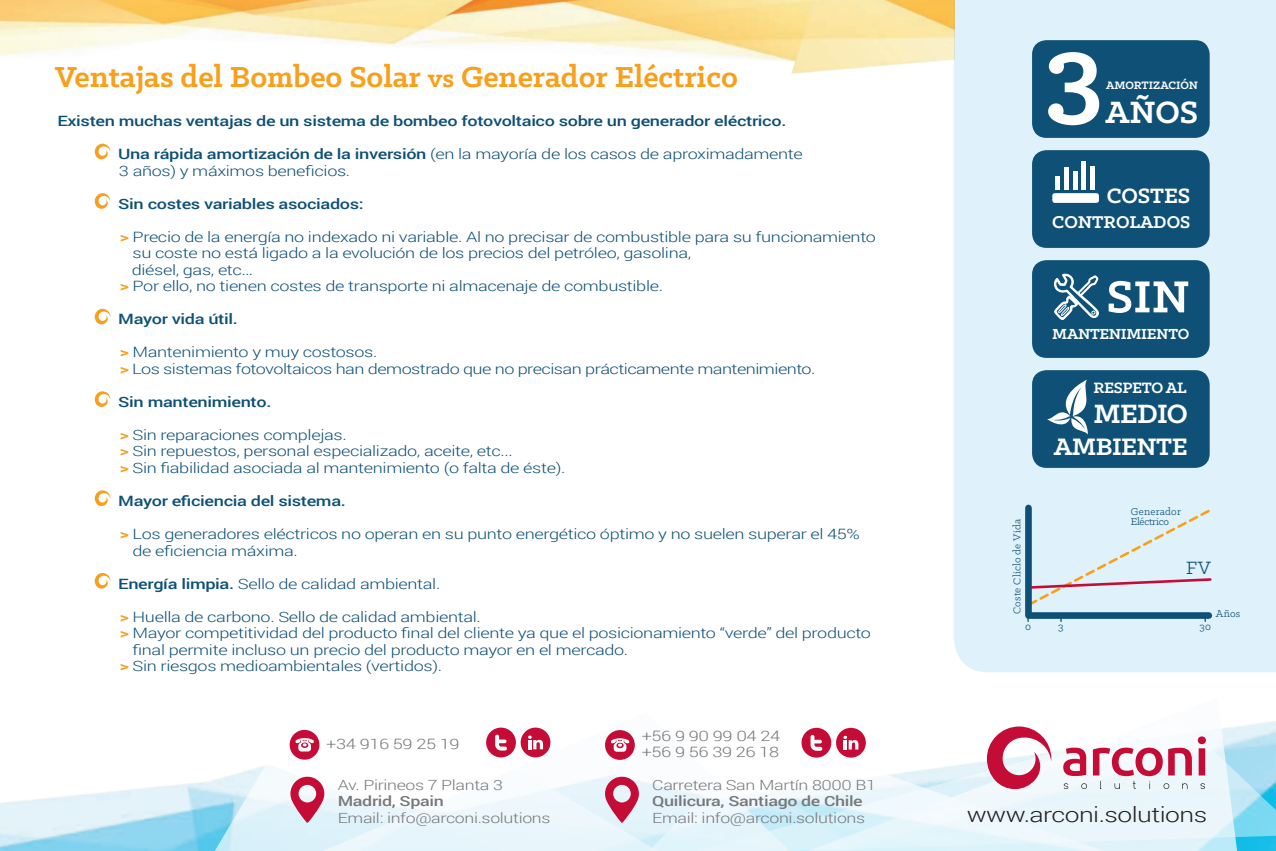
<style>
.page{position:relative;width:1276px;height:851px;background:#fff}
.page>*{position:absolute;margin:0;border:0;box-sizing:border-box;transform-origin:0 0}
.t1{font:700 116.7px "Klinic Slab";color:#fff}
.t2{font:700 50.7px "Klinic Slab";color:#fff}
.t3{font:700 34.95px "Klinic Slab";color:#fff}
.t4{font:700 32.85px "Klinic Slab";color:#f89f1c}
.t5{font:700 30px "Klinic Slab";letter-spacing:-.025em;color:#fff}
.t6{font:700 27px "Klinic Slab";letter-spacing:-.02em;color:#fff}
.t7{font:700 23.55px "Klinic Slab";color:#fff}
.t8{font:300 20.85px "Roboto";letter-spacing:-.02em;color:#231f20;scale:1.27 1}
.t9{font:20.1px "Klinic Slab";color:#0e5076}
.t10{font:700 19.35px "Klinic Slab";color:#fff}
.t11{font:700 16.95px "Klinic Slab";letter-spacing:-.02em;color:#fff}
.t12{font:700 16.5px "Klinic Slab";letter-spacing:-.02em;color:#fff}
.t13{font:300 14.25px/16.5px "Roboto";letter-spacing:-.02em;color:#0e5076;scale:1.27 1}
.t14{font:500 14.25px "Roboto";letter-spacing:-.02em;color:#0e5076;scale:1.27 1}
.t15{font:300 14.25px "Roboto";letter-spacing:-.02em;color:#76787b;scale:1.27 1}
.t16{font:300 13.95px "Roboto";letter-spacing:-.02em;color:#76787b;scale:1.27 1}
.t17{font:500 13.95px "Roboto";letter-spacing:-.02em;color:#76787b;scale:1.27 1}
.t18{font:700 12.15px "Klinic Slab";letter-spacing:-.005em;color:#fff}
.t19{font:11.25px "Klinic Slab";letter-spacing:.02em;color:#0e5076}
.t20{font:11.25px "Klinic Slab";letter-spacing:-.02em;color:#0e5076}
.s1{font-size:28.5px}
.s2{font-weight:500}
.s3{font-weight:700;font-size:13.95px;color:#f89f1c}
</style>
<div class="page">
<img style="left:0;top:782px;width:201px;height:68px">
<svg style="left:804px;top:721px;width:472px;height:129px"></svg>
<svg style="left:201px;top:739px;width:91px;height:111px"></svg>
<svg style="left:292px;top:730px;width:512px;height:120px"></svg>
<svg style="left:290px;top:776px;width:34px;height:46px"></svg>
<div style="left:486px;top:727px;width:30px;height:30px;background:#c40c37;border-radius:50%"></div>
<svg style="left:495px;top:734px;width:12px;height:16px"></svg>
<div style="left:521px;top:727px;width:29px;height:30px;background:#c40c37;border-radius:50%"></div>
<svg style="left:528px;top:735px;width:15px;height:14px"></svg>
<div style="left:290px;top:729px;width:29px;height:30px;background:#c40c37;border-radius:50%"></div>
<svg style="left:295px;top:738px;width:19px;height:13px"></svg>
<svg style="left:605px;top:776px;width:34px;height:46px;background:#d47b94"></svg>
<div style="left:801px;top:727px;width:30px;height:30px;background:#c40c37;border-radius:50%"></div>
<svg style="left:810px;top:734px;width:12px;height:16px"></svg>
<div style="left:836px;top:727px;width:30px;height:30px;background:#c40c37;border-radius:50%"></div>
<svg style="left:843px;top:735px;width:15px;height:14px"></svg>
<div style="left:605px;top:730px;width:30px;height:29px;background:#c40c37;border-radius:50%"></div>
<svg style="left:611px;top:738px;width:19px;height:13px"></svg>
<svg style="left:987px;top:726px;width:64px;height:63px"></svg>
<svg style="left:1063px;top:747px;width:23px;height:29px"></svg>
<svg style="left:1063px;top:783px;width:5px;height:5px"></svg>
<svg style="left:1081px;top:783px;width:6px;height:5px"></svg>
<svg style="left:1093px;top:736px;width:113px;height:52px"></svg>
<img style="left:0;top:0;width:954px;height:74px">
<div style="left:954px;top:0;width:322px;height:672px;background:#dff1fa"></div>
<svg style="left:95px;top:144px;width:15px;height:15px"></svg>
<svg style="left:95px;top:193px;width:15px;height:16px"></svg>
<svg style="left:95px;top:309px;width:15px;height:15px"></svg>
<svg style="left:95px;top:391px;width:15px;height:16px"></svg>
<svg style="left:95px;top:490px;width:15px;height:16px"></svg>
<svg style="left:95px;top:573px;width:15px;height:15px"></svg>
<div style="left:1032px;top:40px;width:177px;height:98px;background:#0e5076;border-radius:14px"></div>
<div style="left:1032px;top:150px;width:177px;height:98px;background:#0e5076;border-radius:14px"></div>
<svg style="left:1055px;top:161px;width:40px;height:29px"></svg>
<div style="left:1052px;top:193px;width:47px;height:10px;background:#fff;border-radius:3px"></div>
<div style="left:1032px;top:260px;width:177px;height:98px;background:#0e5076;border-radius:14px"></div>
<svg style="left:1054px;top:274px;width:45px;height:46px"></svg>
<div style="left:1032px;top:370px;width:177px;height:98px;background:#0e5076;border-radius:14px"></div>
<svg style="left:1047px;top:379px;width:41px;height:55px"></svg>
<svg style="left:1025px;top:507px;width:188px;height:101px;background:#dce8ef"></svg>
<div style="left:1025px;top:508px;width:6px;height:105px;background:#0e5076"></div>
<div style="left:1028px;top:612px;width:180px;height:6px;background:#0e5076"></div>
<p class="t4" style="left:55px;top:55px;width:684px">Ventajas del Bombeo Solar <span class="s1">vs</span> Generador Eléctrico</p>
<p class="t1" style="left:1044px;top:-4px;width:60px">3</p>
<p class="t18" style="left:1106px;top:77px;width:93px">AMORTIZACIÓN</p>
<p class="t3" style="left:1105px;top:90px;width:94px">AÑOS</p>
<p class="t14" style="left:57px;top:111px;width:575px">Existen muchas ventajas de un sistema de bombeo fotovoltaico sobre un generador eléctrico.</p>
<p class="t13" style="left:118px;top:145px;width:540px"><span class="s2">Una rápida amortización de la inversión</span> (en la mayoría de los casos de aproximadamente</p>
<p class="t13" style="left:119px;top:162px;width:184px">3 años) y máximos beneficios.</p>
<p class="t14" style="left:118px;top:194px;width:195px">Sin costes variables asociados:</p>
<p class="t13" style="left:133px;top:228px;width:587px;text-indent:-13px"><span class="s3">&gt;</span> Precio de la energía no indexado ni variable. Al no precisar de combustible para su funcionamiento su coste no está ligado a la evolución de los precios del petróleo, gasolina,</p>
<p class="t13" style="left:132px;top:261px;width:97px">diésel, gas, etc…</p>
<p class="t13" style="left:120px;top:277px;width:429px"><span class="s3">&gt;</span> Por ello, no tienen costes de transporte ni almacenaje de combustible.</p>
<p class="t14" style="left:118px;top:309px;width:96px">Mayor vida útil.</p>
<p class="t13" style="left:120px;top:343px;width:204px"><span class="s3">&gt;</span> Mantenimiento y muy costosos.</p>
<p class="t13" style="left:120px;top:360px;width:549px"><span class="s3">&gt;</span> Los sistemas fotovoltaicos han demostrado que no precisan prácticamente mantenimiento.</p>
<p class="t14" style="left:118px;top:392px;width:122px">Sin mantenimiento.</p>
<p class="t13" style="left:120px;top:426px;width:180px"><span class="s3">&gt;</span> Sin reparaciones complejas.</p>
<p class="t13" style="left:120px;top:442px;width:311px"><span class="s3">&gt;</span> Sin repuestos, personal especializado, aceite, etc...</p>
<p class="t13" style="left:120px;top:459px;width:352px"><span class="s3">&gt;</span> Sin fiabilidad asociada al mantenimiento (o falta de éste).</p>
<p class="t14" style="left:118px;top:491px;width:181px">Mayor eficiencia del sistema.</p>
<p class="t13" style="left:133px;top:525px;width:574px;text-indent:-13px"><span class="s3">&gt;</span> Los generadores eléctricos no operan en su punto energético óptimo y no suelen superar el 45% de eficiencia máxima.</p>
<p class="t13" style="left:118px;top:574px;width:255px"><span class="s2">Energía limpia.</span> Sello de calidad ambiental.</p>
<p class="t13" style="left:120px;top:607px;width:286px"><span class="s3">&gt;</span> Huella de carbono. Sello de calidad ambiental.</p>
<p class="t13" style="left:133px;top:624px;width:583px;text-indent:-13px"><span class="s3">&gt;</span> Mayor competitividad del producto final del cliente ya que el posicionamiento “verde” del producto final permite incluso un precio del producto mayor en el mercado.</p>
<p class="t13" style="left:120px;top:657px;width:255px"><span class="s3">&gt;</span> Sin riesgos medioambientales (vertidos).</p>
<p class="t7" style="left:1106px;top:180px;width:85px">COSTES</p>
<p class="t10" style="left:1052px;top:209px;width:140px">CONTROLADOS</p>
<p class="t2" style="left:1106px;top:263px;width:85px">SIN</p>
<p class="t12" style="left:1052px;top:323px;width:138px">MANTENIMIENTO</p>
<p class="t11" style="left:1093px;top:376px;width:94px">RESPETO AL</p>
<p class="t5" style="left:1093px;top:394px;width:96px">MEDIO</p>
<p class="t6" style="left:1053px;top:428px;width:135px">AMBIENTE</p>
<p class="t19" style="left:1130px;top:505px;width:52px">Generador</p>
<p class="t20" style="left:1130px;top:514px;width:40px">Eléctrico</p>
<p class="t19" style="left:1010px;top:613px;width:96px;rotate:-90deg">Coste Cliclo de Vida</p>
<p class="t9" style="left:1186px;top:554px;width:26px">FV</p>
<p class="t19" style="left:1215px;top:606px;width:26px">Años</p>
<p class="t19" style="left:1025px;top:619px;width:7px">0</p>
<p class="t19" style="left:1058px;top:619px;width:7px">3</p>
<p class="t19" style="left:1199px;top:619px;width:13px">30</p>
<p class="t15" style="left:326px;top:734px;width:106px">+34 916 59 25 19</p>
<p class="t16" style="left:338px;top:775px;width:132px">Av. Pirineos 7 Planta 3</p>
<p class="t17" style="left:338px;top:791px;width:85px">Madrid, Spain</p>
<p class="t16" style="left:338px;top:808px;width:169px">Email: info@arconi.solutions</p>
<p class="t15" style="left:641px;top:726px;width:111px">+56 9 90 99 04 24</p>
<p class="t15" style="left:641px;top:742px;width:110px">+56 9 56 39 26 18</p>
<p class="t16" style="left:652px;top:775px;width:178px">Carretera San Martín 8000 B1</p>
<p class="t17" style="left:652px;top:791px;width:167px">Quilicura, Santiago de Chile</p>
<p class="t16" style="left:652px;top:808px;width:169px">Email: info@arconi.solutions</p>
<p class="t8" style="left:966px;top:800px;width:191px">www.arconi.solutions</p>
</div>
